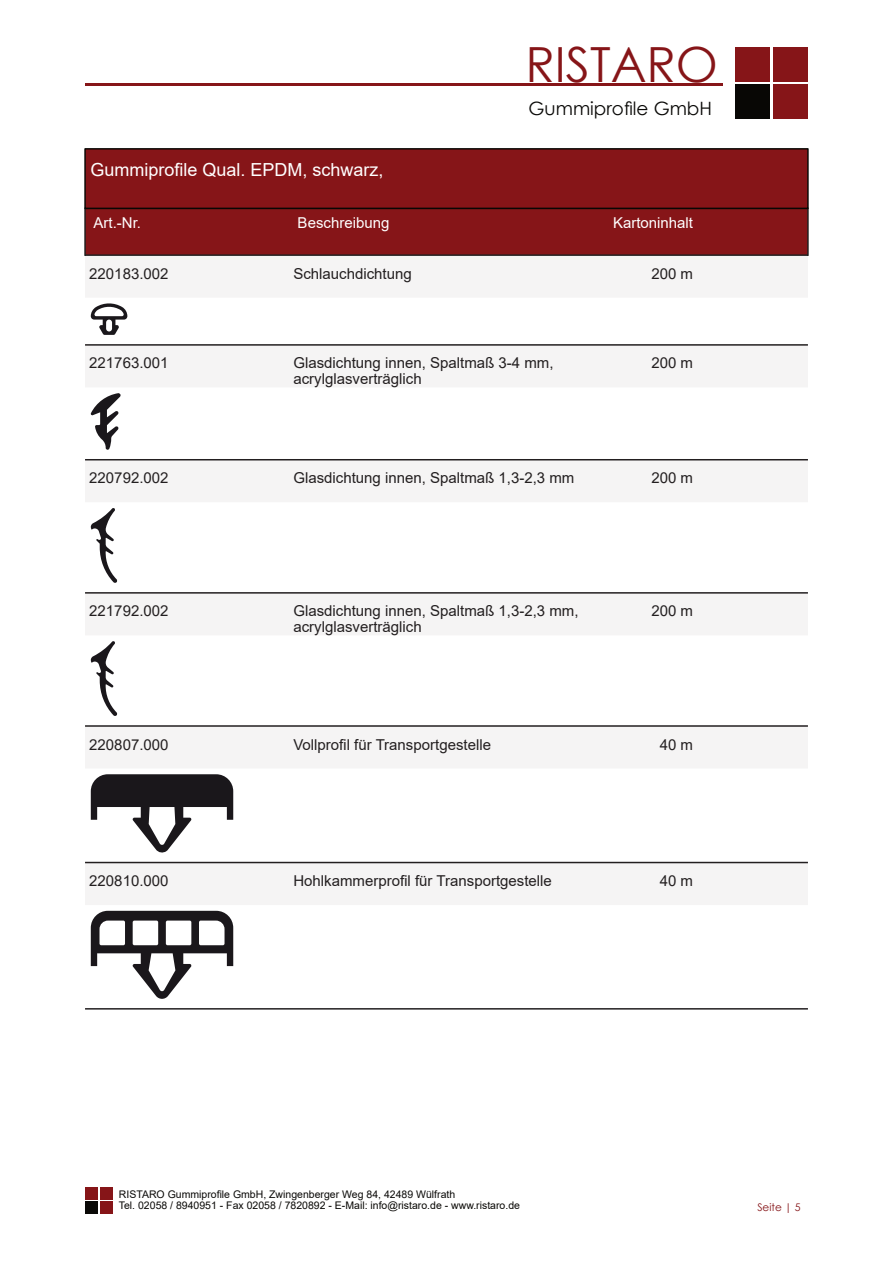
<style>
.page{position:relative;width:893px;height:1263px;background:#fff}
.page>*{position:absolute;margin:0;border:0;box-sizing:border-box;transform-origin:0 0}
.t1{font:48.45px "Century Gothic";color:#861518}
.t2{font:18.3px "Century Gothic";color:#0a0907}
.t3{font:18px "Arial";color:#fff}
.t4{font:15px/15.5px "Arial";color:#231f20}
.t5{font:15px "Arial";color:#fff}
.t6{font:10.5px/10.8px "Arial";color:#0a0907}
.t7{font:10.5px "Century Gothic";color:#861518}
.s1{color:#080704}
</style>
<div class="page">
<div style="left:773px;top:47px;width:35px;height:35px;background:#861518"></div>
<div style="left:736px;top:47px;width:34px;height:35px;background:#861518"></div>
<div style="left:773px;top:85px;width:35px;height:34px;background:#861518"></div>
<div style="left:736px;top:85px;width:34px;height:34px;background:#080705"></div>
<hr style="left:85px;top:83px;width:638px;height:3px;background:#861518">
<div style="left:85px;top:1186px;width:13px;height:13px;background:#861518"></div>
<div style="left:85px;top:1201px;width:13px;height:13px;background:#0a0907"></div>
<div style="left:100px;top:1186px;width:13px;height:13px;background:#861518"></div>
<div style="left:100px;top:1201px;width:13px;height:13px;background:#861518"></div>
<div style="left:85px;top:208px;width:723px;height:47px;background:#861518"></div>
<svg style="left:85px;top:256px;width:723px;height:649px"></svg>
<hr style="left:84px;top:208px;width:2px;height:48px;background:#231f20">
<hr style="left:807px;top:208px;width:2px;height:48px;background:#231f20">
<hr style="left:85px;top:254px;width:723px;height:2px;background:#231f20">
<hr style="left:85px;top:344px;width:723px;height:2px;background:#231f20">
<hr style="left:85px;top:459px;width:723px;height:1px;background:#231f20">
<hr style="left:85px;top:592px;width:723px;height:2px;background:#231f20">
<hr style="left:85px;top:725px;width:723px;height:2px;background:#231f20">
<hr style="left:85px;top:862px;width:723px;height:1px;background:#231f20">
<hr style="left:85px;top:1008px;width:723px;height:1px;background:#231f20">
<svg style="left:91px;top:302px;width:36px;height:33px"></svg>
<svg style="left:91px;top:393px;width:30px;height:57px"></svg>
<svg style="left:90px;top:508px;width:27px;height:75px"></svg>
<svg style="left:90px;top:641px;width:27px;height:75px"></svg>
<svg style="left:91px;top:774px;width:142px;height:79px"></svg>
<svg style="left:91px;top:911px;width:142px;height:88px"></svg>
<div style="left:84px;top:148px;width:725px;height:61px;background:#861518;border:1px solid #080704"></div>
<p class="t3" style="left:90px;top:163px;width:295px">Gummiprofile Qual. EPDM, schwarz,</p>
<h1 class="t1" style="left:525px;top:45px;width:194px">RISTARO</h1>
<p class="t2" style="left:529px;top:101px;width:185px">Gummiprofile GmbH</p>
<p class="t5" style="left:94px;top:217px;width:49px">Art.-Nr.</p>
<p class="t5" style="left:298px;top:217px;width:93px">Beschreibung</p>
<p class="t5" style="left:613px;top:217px;width:82px">Kartoninhalt</p>
<p class="t4" style="left:89px;top:267px;width:81px">220183.002</p>
<p class="t4" style="left:293px;top:267px;width:120px">Schlauchdichtung</p>
<p class="t4" style="left:651px;top:267px;width:43px">200 m</p>
<p class="t4" style="left:89px;top:357px;width:81px">221763.001</p>
<p class="t4" style="left:293px;top:357px;width:262px">Glasdichtung innen, Spaltmaß 3-4 mm, acrylglasverträglich</p>
<p class="t4" style="left:651px;top:357px;width:43px">200 m</p>
<p class="t4" style="left:89px;top:472px;width:81px">220792.002</p>
<p class="t4" style="left:293px;top:472px;width:282px">Glasdichtung innen, Spaltmaß 1,3-2,3 mm</p>
<p class="t4" style="left:651px;top:472px;width:43px">200 m</p>
<p class="t4" style="left:89px;top:605px;width:81px">221792.002</p>
<p class="t4" style="left:293px;top:605px;width:287px">Glasdichtung innen, Spaltmaß 1,3-2,3 mm, acrylglasverträglich</p>
<p class="t4" style="left:651px;top:605px;width:43px">200 m</p>
<p class="t4" style="left:89px;top:738px;width:81px">220807.000</p>
<p class="t4" style="left:293px;top:738px;width:199px">Vollprofil für Transportgestelle</p>
<p class="t4" style="left:660px;top:738px;width:35px">40 m</p>
<p class="t4" style="left:89px;top:874px;width:81px">220810.000</p>
<p class="t4" style="left:293px;top:874px;width:260px">Hohlkammerprofil für Transportgestelle</p>
<p class="t4" style="left:660px;top:874px;width:35px">40 m</p>
<p class="t6" style="left:119px;top:1190px;width:403px">RISTARO Gummiprofile GmbH, Zwingenberger Weg 84, 42489 Wülfrath<br>Tel. 02058 / 8940951 - Fax 02058 / <span class="s1">7820892 - E-Mail: info@ristaro.de - www.ristaro.de</span></p>
<p class="t7" style="left:757px;top:1203px;width:45px">Seite | 5</p>
</div>
